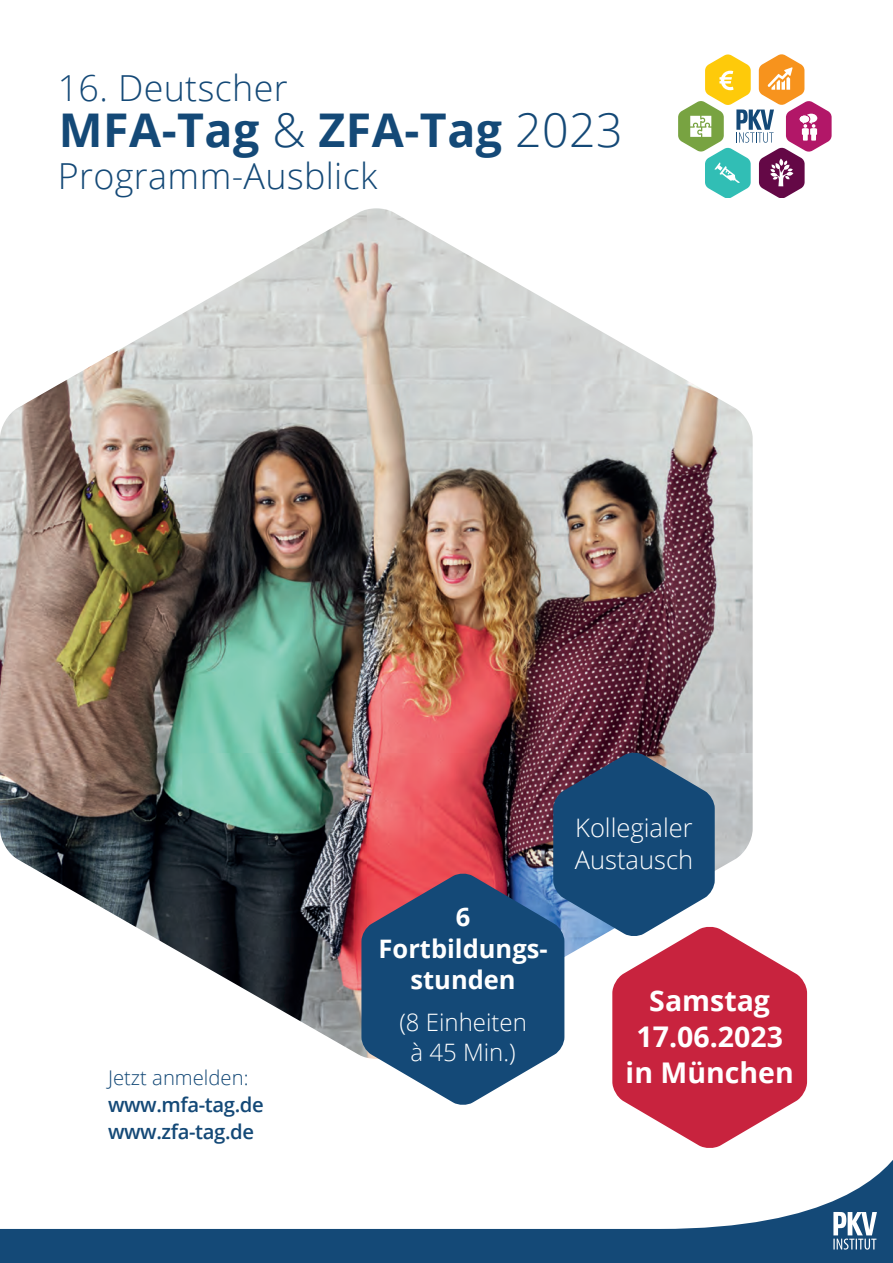
<style>
.page{position:relative;width:893px;height:1263px;background:#fff}
.page>*{position:absolute;margin:0;border:0;box-sizing:border-box;transform-origin:0 0}
.t1{font:700 46.5px "Open Sans";letter-spacing:.01em;color:#144977}
.t2{font:300 35.85px "Open Sans";letter-spacing:.01em;color:#144977}
.t3{font:700 28.5px/36px "Open Sans";color:#fff;text-align:center}
.t4{font:700 25.5px/31.5px "Open Sans";color:#fff;text-align:center}
.t5{font:300 25.5px/31.5px "Open Sans";color:#fff}
.t6{font:300 24px/30px "Open Sans";color:#fff;text-align:center}
.t7{font:600 20.25px/27px "Open Sans";letter-spacing:-.02em;color:#144977}
.s1{font-weight:300}
</style>
<div class="page">
<img style="left:0;top:208px;width:753px;height:848px">
<svg style="left:678px;top:54px;width:154px;height:144px"></svg>
<svg style="left:0;top:1160px;width:893px;height:103px"></svg>
<svg style="left:833px;top:1212px;width:44px;height:37px"></svg>
<svg style="left:553px;top:752px;width:254px;height:396px"></svg>
<svg style="left:361px;top:873px;width:203px;height:232px;background:#405f86"></svg>
<p class="t2" style="left:58px;top:63px;width:231px">16. Deutscher</p>
<p class="t1" style="left:59px;top:97px;width:565px">MFA-Tag <span class="s1">&amp;</span> ZFA-Tag <span class="s1">2023</span></p>
<p class="t2" style="left:58px;top:151px;width:321px">Programm-Ausblick</p>
<p class="t7" style="left:108px;top:1064px;width:157px"><span class="s1">Jetzt anmelden: </span>www.mfa-tag.de www.zfa-tag.de</p>
<p class="t4" style="left:379px;top:901px;width:171px">6<br>Fortbildungs&shy;stunden</p>
<p class="t6" style="left:399px;top:1006px;width:129px">(8 Einheiten à 45 Min.)</p>
<p class="t5" style="left:575px;top:812px;width:120px">Kollegialer<br>Austausch</p>
<p class="t3" style="left:649px;top:982px;width:122px">Samstag</p>
<p class="t3" style="left:626px;top:1018px;width:170px">17.06.2023 in München</p>
</div>
